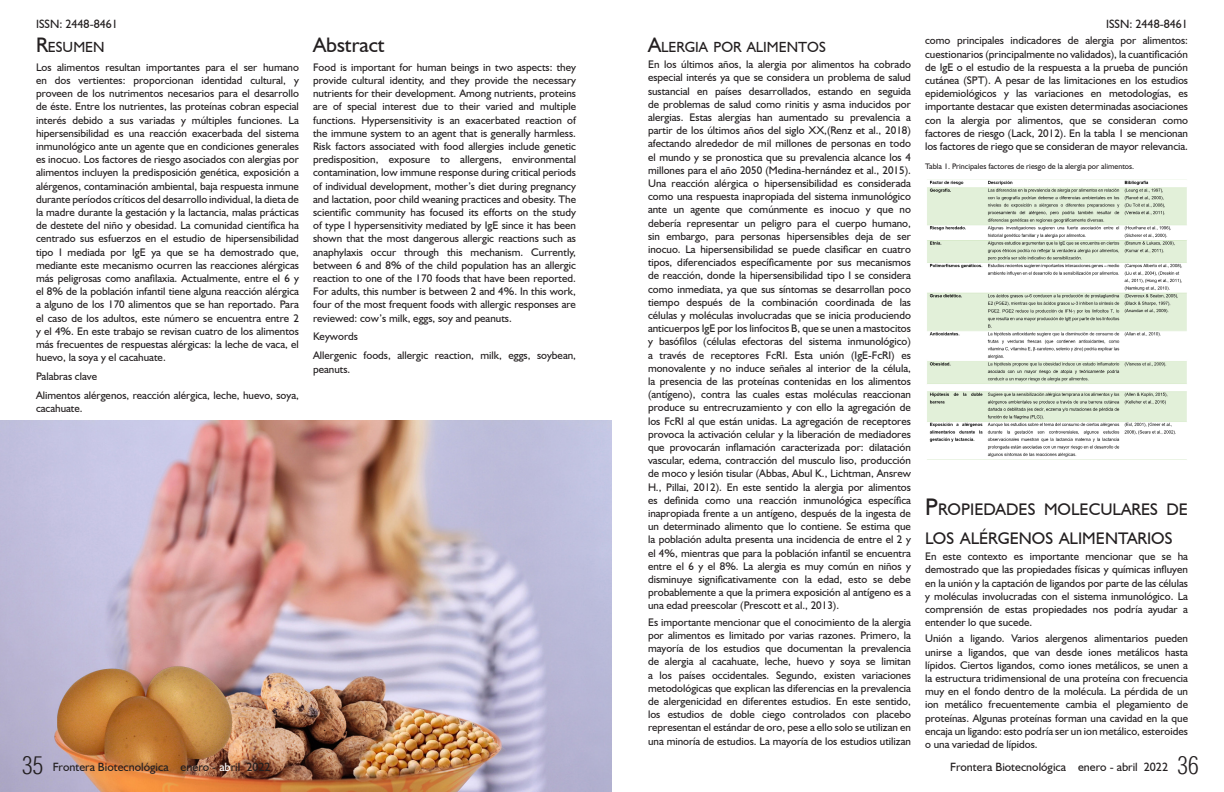
<style>
.page{position:relative;width:1224px;height:792px;background:#fff}
.page>*{position:absolute;margin:0;border:0;box-sizing:border-box;transform-origin:0 0}
.t1{font:300 condensed 24px "Helvetica LT";color:#231f20}
.t2{font:21px "Humanist 521 BT";color:#231f20}
.t3{font:16.8px/28.8px "Humanist 521 BT";color:#231f20}
.t4{font:14.7px "Humanist 521 BT";color:#231f20}
.t5{font:12px "Humanist 521 BT";color:#231f20}
.t6{font:12px "Humanist 521 BT";color:#231f20}
.t7{font:11px/13.2px "Humanist 521 BT";color:#231f20;text-align:justify}
.t8{font:8px "Humanist 521 BT";color:#231f20}
.s1{font-size:21px}
.s2{color:#fff}
.s3{font-size:24px}
</style>
<div class="page">
<img style="left:0;top:421px;width:612px;height:371px">
<img style="left:927px;top:179px;width:260px;height:281px">
<p class="t6" style="left:36px;top:16px;width:83px">ISSN: 2448-8461</p>
<p class="t4" style="left:36px;top:38px;width:68px"><span class="s1">R</span>ESUMEN</p>
<p class="t7" style="left:36px;top:60px;width:264px">Los alimentos resultan importantes para el ser humano en dos vertientes: proporcionan identidad cultural, y proveen de los nutrimentos necesarios para el desarrollo de éste. Entre los nutrientes, las proteínas cobran especial interés debido a sus variadas y múltiples funciones. La hipersensibilidad es una reacción exacerbada del sistema inmunológico ante un agente que en condiciones generales es inocuo. Los factores de riesgo asociados con alergias por alimentos incluyen la predisposición genética, exposición a alérgenos, contaminación ambiental, baja respuesta inmune durante períodos críticos del desarrollo individual, la dieta de la madre durante la gestación y la lactancia, malas prácticas de destete del niño y obesidad. La comunidad científica ha centrado sus esfuerzos en el estudio de hipersensibilidad tipo I mediada por IgE ya que se ha demostrado que, mediante este mecanismo ocurren las reacciones alérgicas más peligrosas como anafilaxia. Actualmente, entre el 6 y el 8% de la población infantil tiene alguna reacción alérgica a alguno de los 170 alimentos que se han reportado. Para el caso de los adultos, este número se encuentra entre 2 y el 4%. En este trabajo se revisan cuatro de los alimentos más frecuentes de respuestas alérgicas: la leche de vaca, el huevo, la soya y el cacahuate.</p>
<p class="t7" style="left:36px;top:370px;width:63px">Palabras clave</p>
<p class="t7" style="left:36px;top:388px;width:264px">Alimentos alérgenos, reacción alérgica, leche, huevo, soya, cacahuate.</p>
<p class="t2" style="left:313px;top:32px;width:73px">Abstract</p>
<p class="t7" style="left:313px;top:60px;width:264px">Food is important for human beings in two aspects: they provide cultural identity, and they provide the necessary nutrients for their development. Among nutrients, proteins are of special interest due to their varied and multiple functions. Hypersensitivity is an exacerbated reaction of the immune system to an agent that is generally harmless.<br>Risk factors associated with food allergies include genetic predisposition, exposure to allergens, environmental contamination, low immune response during critical periods of individual development, mother’s diet during pregnancy and lactation, poor child weaning practices and obesity. The scientific community has focused its efforts on the study of type I hypersensitivity mediated by IgE since it has been shown that the most dangerous allergic reactions such as anaphylaxis occur through this mechanism. Currently, between 6 and 8% of the child population has an allergic reaction to one of the 170 foods that have been reported.<br>For adults, this number is between 2 and 4%. In this work, four of the most frequent foods with allergic responses are reviewed: cow’s milk, eggs, soy and peanuts.</p>
<p class="t7" style="left:313px;top:330px;width:46px">Keywords</p>
<p class="t7" style="left:313px;top:349px;width:264px">Allergenic foods, allergic reaction, milk, eggs, soybean, peanuts.</p>
<p class="t1" style="left:22px;top:750px;width:23px">35</p>
<p class="t5" style="left:53px;top:760px;width:219px">Frontera Biotecnológica enero - <span class="s2">ab</span>ril 2022</p>
<p class="t4" style="left:648px;top:38px;width:178px"><span class="s1">A</span>LERGIA POR ALIMENTOS</p>
<p class="t7" style="left:648px;top:58px;width:264px">En los últimos años, la alergia por alimentos ha cobrado especial interés ya que se considera un problema de salud sustancial en países desarrollados, estando en seguida de problemas de salud como rinitis y asma inducidos por alergias. Estas alergias han aumentado su prevalencia a partir de los últimos años del siglo XX,(Renz et al., 2018) afectando alrededor de mil millones de personas en todo el mundo y se pronostica que su prevalencia alcance los 4 millones para el año 2050 (Medina-hernández et al., 2015).<br>Una reacción alérgica o hipersensibilidad es considerada como una respuesta inapropiada del sistema inmunológico ante un agente que comúnmente es inocuo y que no debería representar un peligro para el cuerpo humano, sin embargo, para personas hipersensibles deja de ser inocuo. La hipersensibilidad se puede clasificar en cuatro tipos, diferenciados específicamente por sus mecanismos de reacción, donde la hipersensibilidad tipo I se considera como inmediata, ya que sus síntomas se desarrollan poco tiempo después de la combinación coordinada de las células y moléculas involucradas que se inicia produciendo anticuerpos IgE por los linfocitos B, que se unen a mastocitos y basófilos (células efectoras del sistema inmunológico) a través de receptores FcRI. Esta unión (IgE-FcRI) es monovalente y no induce señales al interior de la célula, la presencia de las proteínas contenidas en los alimentos (antígeno), contra las cuales estas moléculas reaccionan produce su entrecruzamiento y con ello la agregación de los FcRI al que están unidas. La agregación de receptores provoca la activación celular y la liberación de mediadores que provocarán inflamación caracterizada por: dilatación vascular, edema, contracción del musculo liso, producción de moco y lesión tisular (Abbas, Abul K., Lichtman, Ansrew H., Pillai, 2012). En este sentido la alergia por alimentos es definida como una reacción inmunológica específica inapropiada frente a un antígeno, después de la ingesta de un determinado alimento que lo contiene. Se estima que la población adulta presenta una incidencia de entre el 2 y el 4%, mientras que para la población infantil se encuentra entre el 6 y el 8%. La alergia es muy común en niños y disminuye significativamente con la edad, esto se debe probablemente a que la primera exposición al antígeno es a una edad preescolar (Prescott et al., 2013).</p>
<p class="t7" style="left:648px;top:615px;width:264px">Es importante mencionar que el conocimiento de la alergia por alimentos es limitado por varias razones. Primero, la mayoría de los estudios que documentan la prevalencia de alergia al cacahuate, leche, huevo y soya se limitan a los países occidentales. Segundo, existen variaciones metodológicas que explican las diferencias en la prevalencia de alergenicidad en diferentes estudios. En este sentido, los estudios de doble ciego controlados con placebo representan el estándar de oro, pese a ello solo se utilizan en una minoría de estudios. La mayoría de los estudios utilizan</p>
<p class="t6" style="left:1106px;top:16px;width:83px">ISSN: 2448-8461</p>
<p class="t7" style="left:925px;top:34px;width:264px">como principales indicadores de alergia por alimentos: cuestionarios (principalmente no validados), la cuantificación de IgE o el estudio de la respuesta a la prueba de punción cutánea (SPT). A pesar de las limitaciones en los estudios epidemiológicos y las variaciones en metodologías, es importante destacar que existen determinadas asociaciones con la alergia por alimentos, que se consideran como factores de riesgo (Lack, 2012). En la tabla 1 se mencionan los factores de riego que se consideran de mayor relevancia.</p>
<p class="t8" style="left:925px;top:162px;width:211px">Tabla 1. Principales factores de riesgo de la alergia por alimentos.</p>
<p class="t3" style="left:925px;top:495px;width:264px"><span class="s3">P</span>ROPIEDADES MOLECULARES DE<br>LOS ALÉRGENOS ALIMENTARIOS</p>
<p class="t7" style="left:925px;top:550px;width:264px">En este contexto es importante mencionar que se ha demostrado que las propiedades físicas y químicas influyen en la unión y la captación de ligandos por parte de las células y moléculas involucradas con el sistema inmunológico. La comprensión de estas propiedades nos podría ayudar a entender lo que sucede.</p>
<p class="t7" style="left:925px;top:632px;width:264px">Unión a ligando. Varios alergenos alimentarios pueden unirse a ligandos, que van desde iones metálicos hasta lípidos. Ciertos ligandos, como iones metálicos, se unen a la estructura tridimensional de una proteína con frecuencia muy en el fondo dentro de la molécula. La pérdida de un ion metálico frecuentemente cambia el plegamiento de proteínas. Algunas proteínas forman una cavidad en la que encaja un ligando: esto podría ser un ion metálico, esteroides o una variedad de lípidos.</p>
<p class="t5" style="left:950px;top:760px;width:219px">Frontera Biotecnológica enero - abril 2022</p>
<p class="t1" style="left:1177px;top:750px;width:23px">36</p>
</div>
